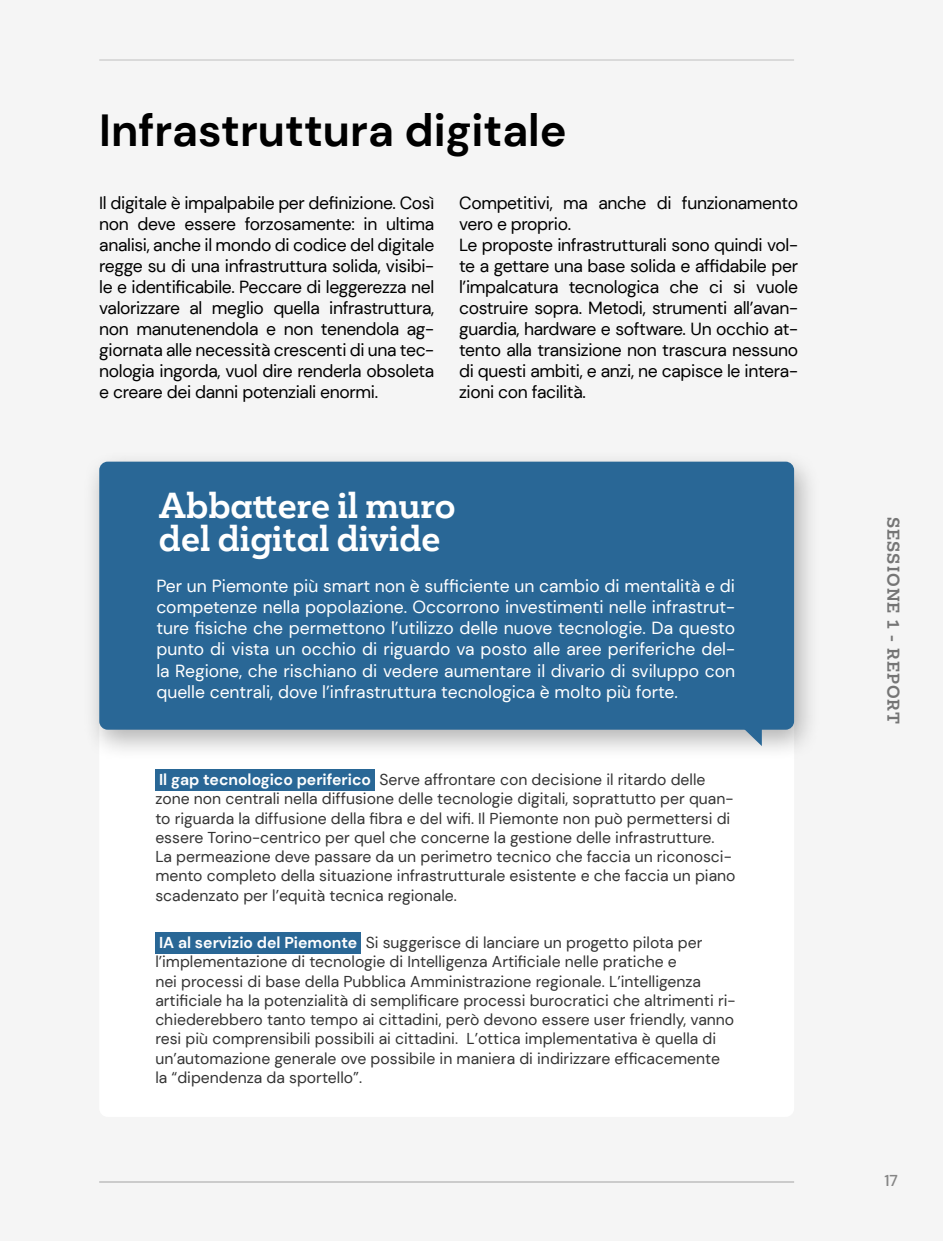
<style>
.page{position:relative;width:943px;height:1241px;background:#fff}
.page>*{position:absolute;margin:0;border:0;box-sizing:border-box;transform-origin:0 0}
.t1{font:700 44.8px "DM Sans";color:#000}
.t2{font:700 33.25px/33.2px "Mokoko";color:#fff}
.t3{font:17.5px/21px "DM Sans";letter-spacing:-.02em;color:#000;text-align:justify}
.t4{font:17.5px/21px "DM Sans";color:#fff;text-align:justify}
.t5{font:15.75px/19.2px "DM Sans";color:#333}
.t6{font:700 15.75px "Mokoko";letter-spacing:.07em;color:#757575}
.t7{font:500 15.75px "DM Sans";color:#858585}
.s1{font-weight:700;color:#fff}
</style>
<div class="page">
<div style="left:0;top:0;width:943px;height:1240px;background:#f5f5f5"></div>
<div style="left:99px;top:668px;width:695px;height:448px;background:#fff;border-radius:8px"></div>
<div style="left:82px;top:449px;width:739px;height:312px;background:#000;opacity:.3"></div>
<div style="left:99px;top:461px;width:695px;height:268px;background:#296796;border-radius:8px"></div>
<svg style="left:740px;top:729px;width:21px;height:17px"></svg>
<div style="left:155px;top:769px;width:220px;height:21px;background:#296796"></div>
<div style="left:155px;top:932px;width:206px;height:21px;background:#296796"></div>
<hr style="left:99px;top:1181px;width:695px;height:1px;background:#bfbfbf">
<hr style="left:99px;top:60px;width:695px;height:1px;background:#bfbfbf">
<h1 class="t1" style="left:99px;top:102px;width:469px">Infrastruttura digitale</h1>
<p class="t3" style="left:99px;top:192px;width:336px">Il digitale è impalpabile per definizione. Così non deve essere forzosamente: in ultima analisi, anche il mondo di codice del digitale regge su di una infrastruttura solida, visibi&shy;le e identificabile. Peccare di leggerezza nel valorizzare al meglio quella infrastruttura, non manutenendola e non tenendola ag&shy;giornata alle necessità crescenti di una tec&shy;nologia ingorda, vuol dire renderla obsoleta e creare dei danni potenziali enormi.</p>
<p class="t3" style="left:459px;top:192px;width:340px;text-align:left">Competitivi, ma anche di funzionamento vero e proprio.<br>Le proposte infrastrutturali sono quindi vol&shy;te a gettare una base solida e affidabile per l’impalcatura tecnologica che ci si vuole costruire sopra. Metodi, strumenti all’avan&shy;guardia, hardware e software. Un occhio at&shy;tento alla transizione non trascura nessuno di questi ambiti, e anzi, ne capisce le intera&shy;zioni con facilità.</p>
<h2 class="t2" style="left:159px;top:488px;width:298px">Abbattere il muro del digital divide</h2>
<p class="t4" style="left:156px;top:575px;width:580px">Per un Piemonte più smart non è sufficiente un cambio di mentalità e di competenze nella popolazione. Occorrono investimenti nelle infrastrut&shy;ture fisiche che permettono l’utilizzo delle nuove tecnologie. Da questo punto di vista un occhio di riguardo va posto alle aree periferiche del&shy;la Regione, che rischiano di vedere aumentare il divario di sviluppo con quelle centrali, dove l’infrastruttura tecnologica è molto più forte.</p>
<p class="t5" style="left:155px;top:769px;width:581px"><span class="s1">Il gap tecnologico periferico</span> Serve affrontare con decisione il ritardo delle zone non centrali nella diffusione delle tecnologie digitali, soprattutto per quan&shy;to riguarda la diffusione della fibra e del wifi. Il Piemonte non può permettersi di essere Torino-centrico per quel che concerne la gestione delle infrastrutture.<br>La permeazione deve passare da un perimetro tecnico che faccia un riconosci&shy;mento completo della situazione infrastrutturale esistente e che faccia un piano scadenzato per l’equità tecnica regionale.</p>
<p class="t5" style="left:155px;top:932px;width:581px"><span class="s1">IA al servizio del Piemonte</span> Si suggerisce di lanciare un progetto pilota per l’implementazione di tecnologie di Intelligenza Artificiale nelle pratiche e<br>nei processi di base della Pubblica Amministrazione regionale. L’intelligenza artificiale ha la potenzialità di semplificare processi burocratici che altrimenti ri&shy;chiederebbero tanto tempo ai cittadini, però devono essere user friendly, vanno resi più comprensibili possibili ai cittadini. L’ottica implementativa è quella di un’automazione generale ove possibile in maniera di indirizzare efficacemente la “dipendenza da sportello”.</p>
<p class="t6" style="left:903px;top:517px;width:208px;rotate:90deg">SESSIONE 1 - REPORT</p>
<p class="t7" style="left:884px;top:1169px;width:15px">17</p>
</div>
